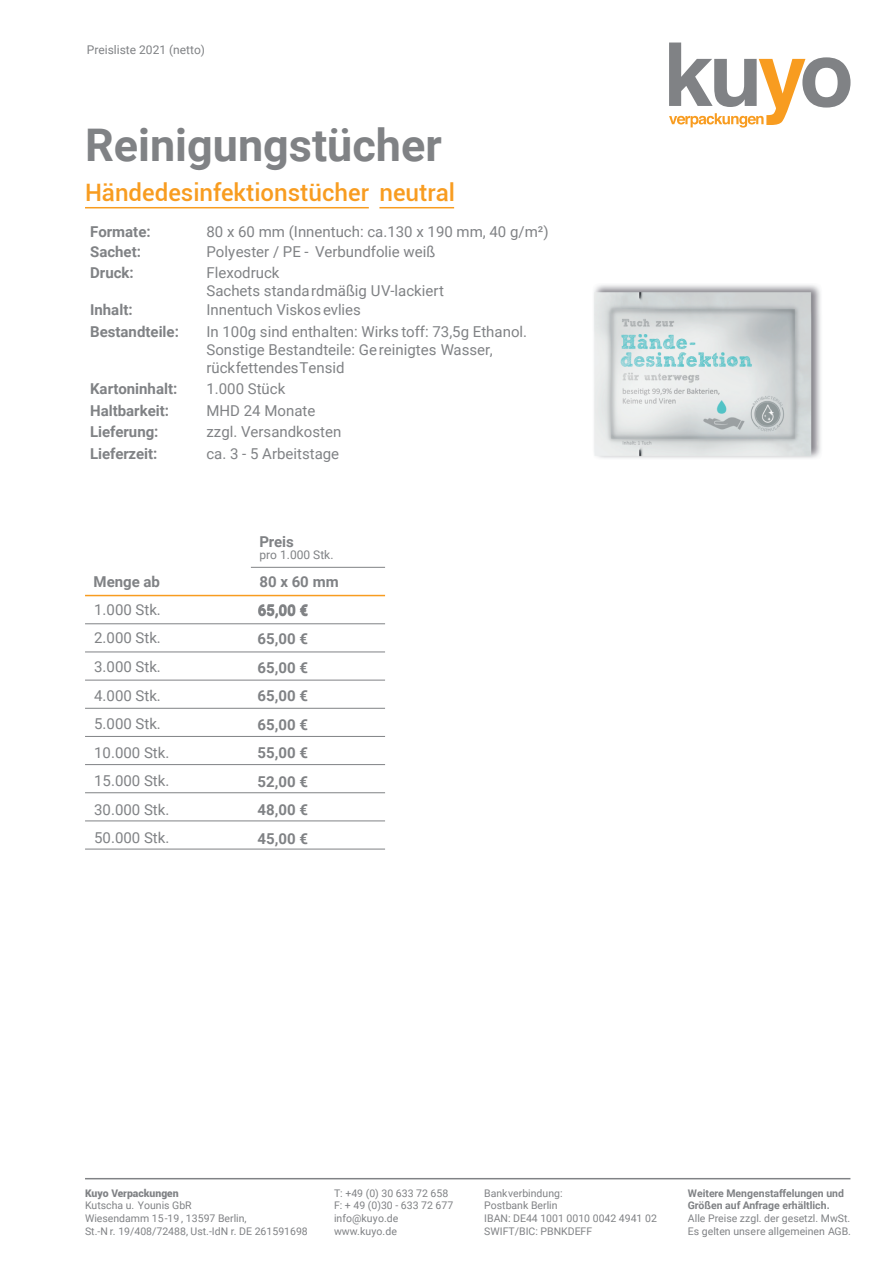
<style>
.page{position:relative;width:893px;height:1263px;background:#fff}
.page>*{position:absolute;margin:0;border:0;box-sizing:border-box;transform-origin:0 0}
.t1{font:700 45px "Roboto";color:#808285}
.t2{font:500 24px "Roboto";color:#f89c20}
.t3{font:15px/28.5px "Roboto";color:#808285}
.t4{font:700 15px/28.5px "Roboto";color:#808285;text-align:justify}
.t5{font:12px "Roboto";color:#808285}
.t6{font:10.5px/12.6px "Roboto";color:#808285}
.t7{font:700 10.5px/12.6px "Roboto";color:#808285}
.t8{font:900 10.5px "Roboto";color:#808285}
</style>
<div class="page">
<hr style="left:85px;top:1178px;width:765px;height:1px;background:#808285">
<hr style="left:85px;top:207px;width:284px;height:1px;background:#f89c20">
<hr style="left:379px;top:207px;width:75px;height:1px;background:#f89c20">
<hr style="left:85px;top:595px;width:300px;height:1px;background:#f89c20">
<hr style="left:85px;top:623px;width:300px;height:1px;background:#808285">
<hr style="left:251px;top:567px;width:134px;height:1px;background:#808285">
<hr style="left:85px;top:651px;width:300px;height:1px;background:#808285">
<hr style="left:85px;top:680px;width:300px;height:1px;background:#808285">
<hr style="left:85px;top:708px;width:300px;height:1px;background:#808285">
<hr style="left:85px;top:736px;width:300px;height:1px;background:#808285">
<hr style="left:85px;top:764px;width:300px;height:1px;background:#808285">
<hr style="left:85px;top:792px;width:300px;height:1px;background:#808285">
<hr style="left:85px;top:820px;width:300px;height:1px;background:#808285">
<hr style="left:85px;top:849px;width:300px;height:1px;background:#808285">
<img style="left:594px;top:285px;width:227px;height:173px">
<svg style="left:623px;top:388px;width:96px;height:16px;background:#dfe1e1"></svg>
<svg style="left:669px;top:43px;width:181px;height:85px"></svg>
<p class="t5" style="left:87px;top:41px;width:120px">Preisliste 2021 (netto)</p>
<h1 class="t1" style="left:85px;top:114px;width:358px">Reinigungstücher</h1>
<h2 class="t2" style="left:85px;top:175px;width:372px">Händedesinfektionstücher neutral</h2>
<p class="t4" style="left:90px;top:217px;width:62px">Formate:</p>
<p class="t3" style="left:206px;top:217px;width:344px">80 x 60 mm (Innentuch: ca.130 x 190 mm, 40 g/m²)</p>
<p class="t4" style="left:90px;top:237px;width:52px">Sachet:</p>
<p class="t3" style="left:206px;top:237px;width:230px">Polyester / PE - Verbundfolie weiß</p>
<p class="t4" style="left:90px;top:258px;width:45px">Druck:</p>
<p class="t3" style="left:206px;top:263px;width:239px;line-height:18px">Flexodruck<br>Sachets standardmäßig UV-lackiert</p>
<p class="t4" style="left:90px;top:295px;width:44px">Inhalt:</p>
<p class="t3" style="left:206px;top:295px;width:156px">Innentuch Viskosevlies</p>
<p class="t4" style="left:90px;top:317px;width:90px">Bestandteile:</p>
<p class="t3" style="left:206px;top:322px;width:322px;line-height:18px">In 100g sind enthalten: Wirks toff: 73,5g Ethanol.<br>Sonstige Bestandteile: Gereinigtes Wasser, rückfettendes Tensid</p>
<p class="t4" style="left:90px;top:374px;width:89px">Kartoninhalt:</p>
<p class="t3" style="left:206px;top:374px;width:80px">1.000 Stück</p>
<p class="t4" style="left:90px;top:395px;width:80px">Haltbarkeit:</p>
<p class="t3" style="left:206px;top:395px;width:110px">MHD 24 Monate</p>
<p class="t4" style="left:90px;top:417px;width:70px">Lieferung:</p>
<p class="t3" style="left:206px;top:417px;width:136px">zzgl. Versandkosten</p>
<p class="t4" style="left:90px;top:438px;width:69px">Lieferzeit:</p>
<p class="t3" style="left:206px;top:438px;width:134px">ca. 3 - 5 Arbeitstage</p>
<p class="t4" style="left:259px;top:527px;width:36px">Preis</p>
<p class="t5" style="left:259px;top:546px;width:76px">pro 1.000 Stk.</p>
<p class="t4" style="left:94px;top:567px;width:68px">Menge ab</p>
<p class="t4" style="left:259px;top:567px;width:81px">80 x 60 mm</p>
<p class="t3" style="left:94px;top:595px;width:77px">1.000 Stk.<br>2.000 Stk.<br>3.000 Stk.<br>4.000 Stk.<br>5.000 Stk.<br>10.000 Stk.<br>15.000 Stk.<br>30.000 Stk.<br>50.000 Stk.</p>
<p class="t4" style="left:258px;top:595px;width:52px">65,00 € 65,00 € 65,00 € 65,00 € 65,00 € 55,00 € 52,00 € 48,00 € 45,00 €</p>
<p class="t8" style="left:85px;top:1185px;width:95px">Kuyo Verpackungen</p>
<p class="t6" style="left:85px;top:1199px;width:224px">Kutscha u. Younis GbR<br>Wiesendamm 15-19 , 13597 Berlin,<br>St.-N r. 19/408/72488, Ust.-IdN r. DE 261591698</p>
<p class="t6" style="left:334px;top:1186px;width:121px">T: +49 (0) 30 633 72 658<br>F: + 49 (0)30 - 633 72 677 info@kuyo.de www.kuyo.de</p>
<p class="t7" style="left:688px;top:1186px;width:158px">Weitere Mengenstaffelungen und<br>Größen auf Anfrage erhältlich.</p>
<p class="t6" style="left:484px;top:1186px;width:174px">Bankverbindung:<br>Postbank Berlin<br>IBAN: DE44 1001 0010 0042 4941 02<br>SWIFT/BIC: PBNKDEFF</p>
<p class="t6" style="left:688px;top:1211px;width:165px">Alle Preise zzgl. der gesetzl. MwSt.<br>Es gelten unsere allgemeinen AGB.</p>
</div>
